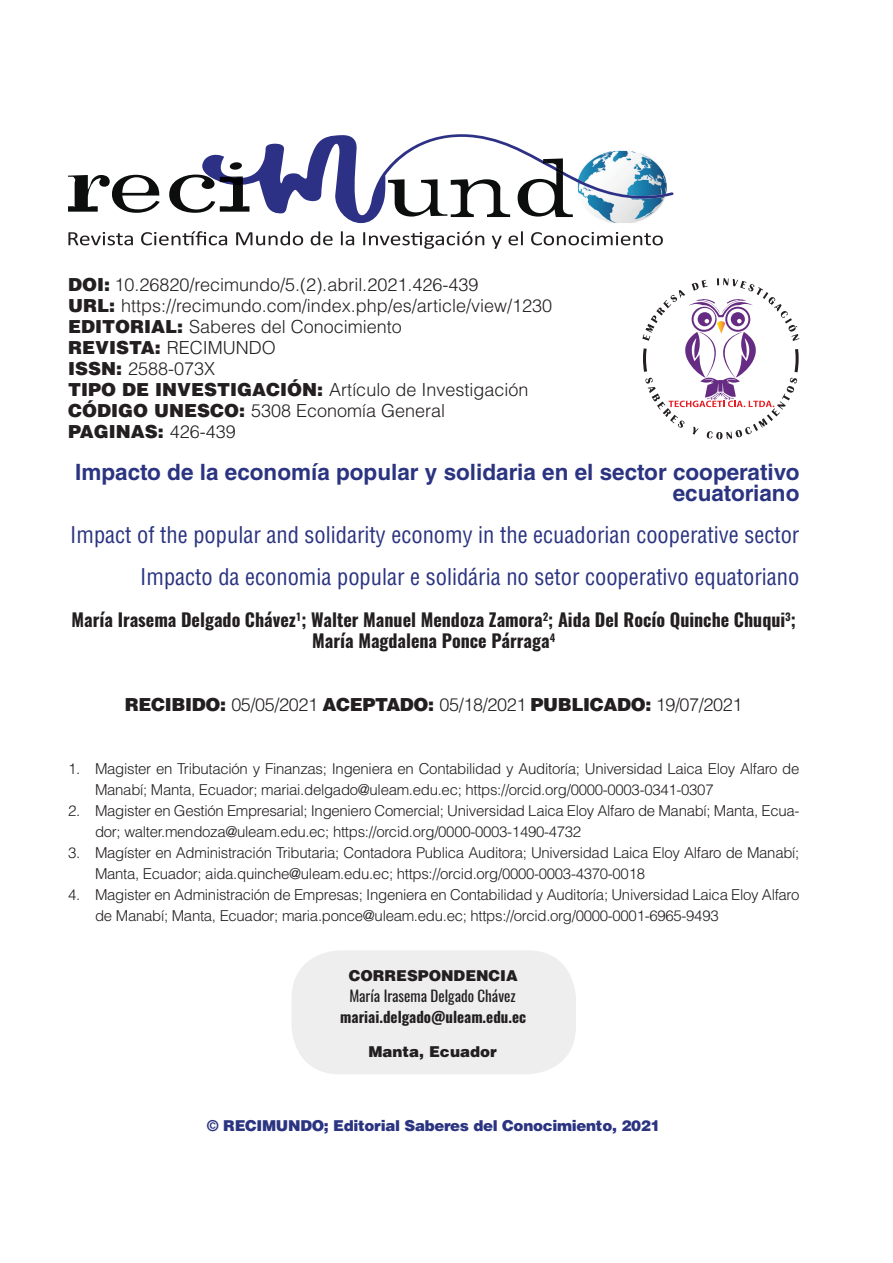
<style>
.page{position:relative;width:893px;height:1263px;background:#fff}
.page>*{position:absolute;margin:0;border:0;box-sizing:border-box;transform-origin:0 0}
.t1{font:condensed 22.5px "Helvetica LT Std";color:#2b3481}
.t2{font:700 22.5px/21px "Helvetica LT Std";color:#2b3481;text-align:right}
.t3{font:300 18px "Helvetica LT Std";color:#231f20}
.t4{font:700 18px/21px "Oswald";color:#231f20;text-align:center}
.t5{font:300 18px "Helvetica LT Std";letter-spacing:-.02em;color:#231f20}
.t6{font:900 18px "Helvetica LT Std";color:#231f20}
.t7{font:300 15px/21px "Helvetica LT Std";letter-spacing:-.02em;color:#231f20}
.t8{font:700 15px/21px "Oswald";color:#231f20;text-align:center}
.t9{font:900 15px "Helvetica LT Std";letter-spacing:-.02em;color:#2b3481}
.t10{font:900 15px "Helvetica LT Std";color:#231f20}
.s1{font-weight:900}
.s2{font-weight:300}
.s3{font-family:"Helvetica LT Std";font-weight:900}
.s4{font-weight:400}
</style>
<div class="page">
<svg style="left:68px;top:175px;width:92px;height:38px"></svg>
<svg style="left:169px;top:134px;width:505px;height:89px"></svg>
<svg style="left:68px;top:232px;width:65px;height:13px"></svg>
<svg style="left:141px;top:231px;width:86px;height:14px"></svg>
<svg style="left:236px;top:231px;width:67px;height:14px"></svg>
<svg style="left:311px;top:231px;width:22px;height:14px"></svg>
<svg style="left:341px;top:231px;width:13px;height:14px"></svg>
<svg style="left:363px;top:231px;width:121px;height:18px"></svg>
<svg style="left:492px;top:236px;width:10px;height:13px"></svg>
<svg style="left:508px;top:231px;width:15px;height:14px"></svg>
<svg style="left:531px;top:232px;width:132px;height:13px"></svg>
<div style="left:291px;top:950px;width:285px;height:124px;background:#edeeed;border-radius:49px"></div>
<svg style="left:642px;top:278px;width:157px;height:161px"></svg>
<p class="t3" style="left:68px;top:273px;width:412px"><span class="s1">DOI:</span> 10.26820/recimundo/5.(2).abril.2021.426-439</p>
<p class="t3" style="left:68px;top:294px;width:486px"><span class="s1">URL:</span> https://recimundo.com/index.php/es/article/view/1230</p>
<p class="t3" style="left:68px;top:315px;width:335px"><span class="s1">EDITORIAL:</span> Saberes del Conocimiento</p>
<p class="t3" style="left:68px;top:336px;width:209px"><span class="s1">REVISTA:</span> RECIMUNDO</p>
<p class="t3" style="left:68px;top:357px;width:149px"><span class="s1">ISSN:</span> 2588-073X</p>
<p class="t3" style="left:68px;top:378px;width:462px"><span class="s1">TIPO DE INVESTIGACIÓN:</span> Artículo de Investigación</p>
<p class="t3" style="left:68px;top:399px;width:379px"><span class="s1">CÓDIGO UNESCO:</span> 5308 Economía General</p>
<p class="t6" style="left:68px;top:420px;width:169px">PAGINAS: <span class="s2">426-439</span></p>
<p class="t2" style="left:75px;top:461px;width:726px">Impacto de la economía popular y solidaria en el sector cooperativo ecuatoriano</p>
<p class="t1" style="left:70px;top:521px;width:731px">Impact of the popular and solidarity economy in the ecuadorian cooperative sector</p>
<p class="t1" style="left:140px;top:563px;width:661px">Impacto da economia popular e solidária no setor cooperativo equatoriano</p>
<p class="t4" style="left:72px;top:610px;width:726px">María Irasema Delgado Chávez<sup>1</sup>; Walter Manuel Mendoza Zamora<sup>2</sup>; Aida Del Rocío Quinche Chuqui<sup>3</sup>;<br>María Magdalena Ponce Párraga<sup>4</sup></p>
<p class="t5" style="left:125px;top:693px;width:619px"><span class="s1">RECIBIDO:</span> 05/05/2021 <span class="s1">ACEPTADO:</span> 05/18/2021 <span class="s1">PUBLICADO:</span> 19/07/2021</p>
<p class="t7" style="left:95px;top:758px;width:706px;text-indent:-27px">1. Magister en Tributación y Finanzas; Ingeniera en Contabilidad y Auditoría; Universidad Laica Eloy Alfaro de<br>Manabí; Manta, Ecuador; mariai.delgado@uleam.edu.ec; https://orcid.org/0000-0003-0341-0307</p>
<p class="t7" style="left:95px;top:800px;width:706px;text-indent:-27px">2. Magister en Gestión Empresarial; Ingeniero Comercial; Universidad Laica Eloy Alfaro de Manabí; Manta, Ecua&shy;dor; walter.mendoza@uleam.edu.ec; https://orcid.org/0000-0003-1490-4732</p>
<p class="t7" style="left:95px;top:842px;width:706px;text-indent:-27px">3. Magíster en Administración Tributaria; Contadora Publica Auditora; Universidad Laica Eloy Alfaro de Manabí;<br>Manta, Ecuador; aida.quinche@uleam.edu.ec; https://orcid.org/0000-0003-4370-0018</p>
<p class="t7" style="left:95px;top:884px;width:706px;text-indent:-27px">4. Magister en Administración de Empresas; Ingeniera en Contabilidad y Auditoría; Universidad Laica Eloy Alfaro de Manabí; Manta, Ecuador; maria.ponce@uleam.edu.ec; https://orcid.org/0000-0001-6965-9493</p>
<p class="t8" style="left:340px;top:965px;width:187px"><span class="s3">CORRESPONDENCIA<br></span><span class="s4">María Irasema Delgado Chávez </span>mariai.delgado@uleam.edu.ec</p>
<p class="t10" style="left:368px;top:1042px;width:130px">Manta, Ecuador</p>
<p class="t9" style="left:207px;top:1116px;width:455px">© RECIMUNDO; Editorial Saberes del Conocimiento, 2021</p>
</div>
